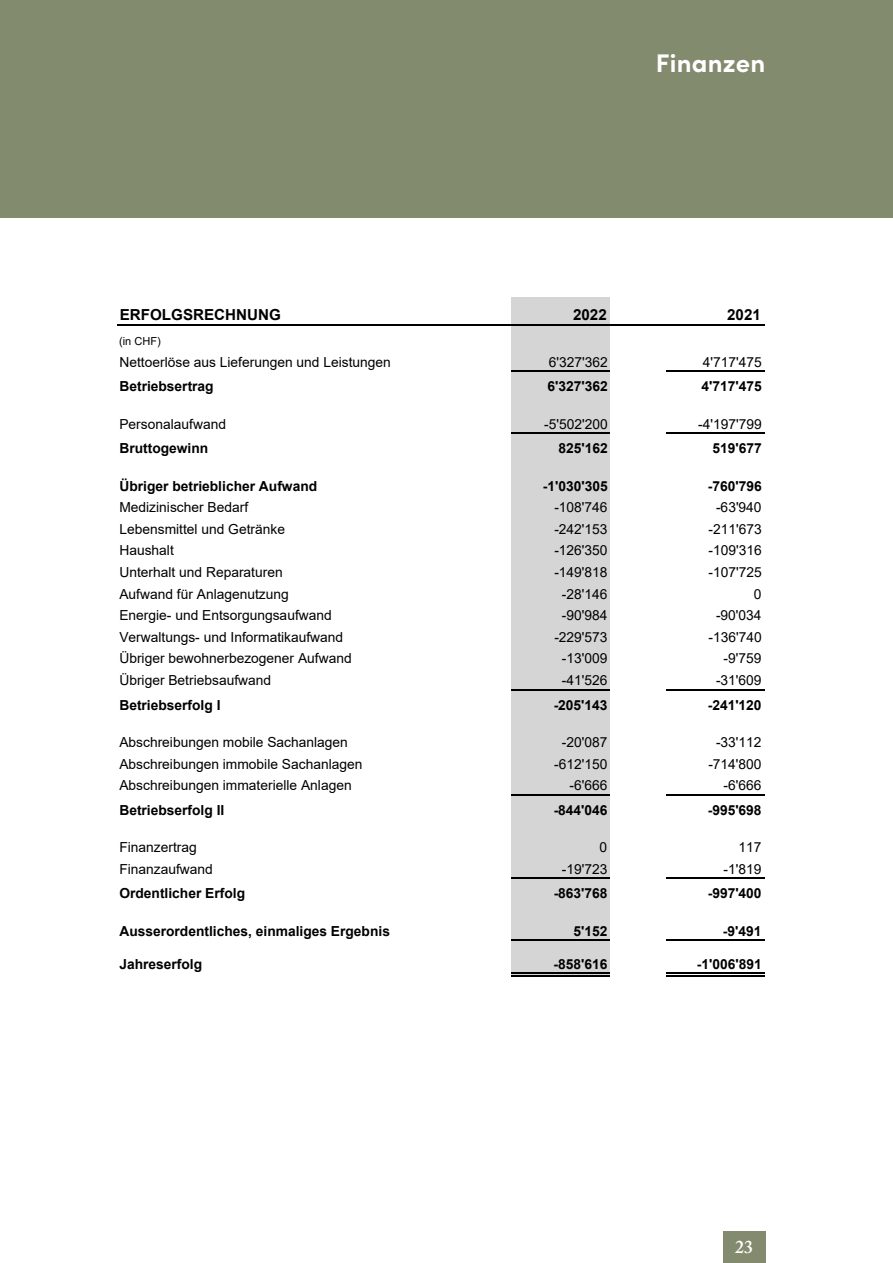
<style>
.page{position:relative;width:893px;height:1263px;background:#fff}
.page>*{position:absolute;margin:0;border:0;box-sizing:border-box;transform-origin:0 0}
.t1{font:700 25.5px "Sofia Pro";letter-spacing:.01em;color:#fff}
.t2{font:600 18px "Adobe Caslon Pro";color:#fff}
.t3{font:700 15.15px "Arial";color:#000}
.t4{font:13.8px "Arial";color:#000}
.t5{font:700 13.8px "Arial";color:#000}
.t6{font:11.1px "Arial";color:#000}
</style>
<div class="page">
<div style="left:723px;top:1231px;width:42px;height:32px;background:#838b6f"></div>
<div style="left:0;top:0;width:893px;height:217px;background:#838b6f"></div>
<div style="left:512px;top:297px;width:98px;height:643px;background:#d5d5d5"></div>
<div style="left:512px;top:940px;width:98px;height:34px;background:#d5d5d5"></div>
<hr style="left:512px;top:370px;width:98px;height:2px;background:#000">
<hr style="left:512px;top:432px;width:98px;height:2px;background:#000">
<hr style="left:512px;top:689px;width:98px;height:1px;background:#000">
<hr style="left:512px;top:794px;width:98px;height:1px;background:#000">
<hr style="left:512px;top:877px;width:98px;height:2px;background:#000">
<hr style="left:512px;top:939px;width:98px;height:2px;background:#000">
<hr style="left:512px;top:972px;width:98px;height:2px;background:#000">
<hr style="left:512px;top:975px;width:98px;height:1px;background:#000">
<hr style="left:117px;top:324px;width:647px;height:1px;background:#000">
<hr style="left:666px;top:370px;width:98px;height:2px;background:#000">
<hr style="left:666px;top:432px;width:98px;height:2px;background:#000">
<hr style="left:666px;top:689px;width:98px;height:1px;background:#000">
<hr style="left:666px;top:794px;width:98px;height:1px;background:#000">
<hr style="left:666px;top:877px;width:98px;height:2px;background:#000">
<hr style="left:666px;top:939px;width:98px;height:2px;background:#000">
<hr style="left:666px;top:972px;width:98px;height:2px;background:#000">
<hr style="left:666px;top:975px;width:98px;height:1px;background:#000">
<h1 class="t1" style="left:656px;top:43px;width:111px">Finanzen</h1>
<p class="t3" style="left:120px;top:304px;width:163px">ERFOLGSRECHNUNG</p>
<p class="t3" style="left:573px;top:304px;width:35px">2022</p>
<p class="t3" style="left:727px;top:304px;width:35px">2021</p>
<p class="t6" style="left:119px;top:333px;width:43px">(in CHF)</p>
<p class="t4" style="left:119px;top:352px;width:273px">Nettoerlöse aus Lieferungen und Leistungen</p>
<p class="t4" style="left:549px;top:352px;width:60px">6'327'362</p>
<p class="t4" style="left:703px;top:352px;width:60px">4'717'475</p>
<p class="t5" style="left:119px;top:377px;width:96px">Betriebsertrag</p>
<p class="t5" style="left:547px;top:377px;width:62px">6'327'362</p>
<p class="t5" style="left:702px;top:377px;width:62px">4'717'475</p>
<p class="t4" style="left:119px;top:414px;width:108px">Personalaufwand</p>
<p class="t4" style="left:544px;top:414px;width:65px">-5'502'200</p>
<p class="t4" style="left:698px;top:414px;width:65px">-4'197'799</p>
<p class="t5" style="left:119px;top:439px;width:90px">Bruttogewinn</p>
<p class="t5" style="left:558px;top:439px;width:51px">825'162</p>
<p class="t5" style="left:712px;top:439px;width:51px">519'677</p>
<p class="t5" style="left:119px;top:476px;width:199px">Übriger betrieblicher Aufwand</p>
<p class="t5" style="left:543px;top:476px;width:66px">-1'030'305</p>
<p class="t5" style="left:708px;top:476px;width:55px">-760'796</p>
<p class="t4" style="left:119px;top:498px;width:130px">Medizinischer Bedarf</p>
<p class="t4" style="left:554px;top:498px;width:55px">-108'746</p>
<p class="t4" style="left:716px;top:498px;width:47px">-63'940</p>
<p class="t4" style="left:119px;top:519px;width:167px">Lebensmittel und Getränke</p>
<p class="t4" style="left:554px;top:519px;width:55px">-242'153</p>
<p class="t4" style="left:708px;top:519px;width:55px">-211'673</p>
<p class="t4" style="left:119px;top:541px;width:56px">Haushalt</p>
<p class="t4" style="left:554px;top:541px;width:55px">-126'350</p>
<p class="t4" style="left:708px;top:541px;width:55px">-109'316</p>
<p class="t4" style="left:119px;top:563px;width:165px">Unterhalt und Reparaturen</p>
<p class="t4" style="left:554px;top:563px;width:55px">-149'818</p>
<p class="t4" style="left:708px;top:563px;width:55px">-107'725</p>
<p class="t4" style="left:119px;top:584px;width:171px">Aufwand für Anlagenutzung</p>
<p class="t4" style="left:562px;top:584px;width:47px">-28'146</p>
<p class="t4" style="left:754px;top:584px;width:9px">0</p>
<p class="t4" style="left:119px;top:606px;width:214px">Energie- und Entsorgungsaufwand</p>
<p class="t4" style="left:562px;top:606px;width:47px">-90'984</p>
<p class="t4" style="left:716px;top:606px;width:47px">-90'034</p>
<p class="t4" style="left:119px;top:627px;width:225px">Verwaltungs- und Informatikaufwand</p>
<p class="t4" style="left:554px;top:627px;width:55px">-229'573</p>
<p class="t4" style="left:708px;top:627px;width:55px">-136'740</p>
<p class="t4" style="left:119px;top:649px;width:234px">Übriger bewohnerbezogener Aufwand</p>
<p class="t4" style="left:562px;top:649px;width:47px">-13'009</p>
<p class="t4" style="left:724px;top:649px;width:39px">-9'759</p>
<p class="t4" style="left:119px;top:671px;width:153px">Übriger Betriebsaufwand</p>
<p class="t4" style="left:562px;top:671px;width:47px">-41'526</p>
<p class="t4" style="left:716px;top:671px;width:47px">-31'609</p>
<p class="t5" style="left:119px;top:695px;width:103px">Betriebserfolg I</p>
<p class="t5" style="left:554px;top:695px;width:55px">-205'143</p>
<p class="t5" style="left:708px;top:695px;width:55px">-241'120</p>
<p class="t4" style="left:119px;top:733px;width:230px">Abschreibungen mobile Sachanlagen</p>
<p class="t4" style="left:562px;top:733px;width:47px">-20'087</p>
<p class="t4" style="left:716px;top:733px;width:47px">-33'112</p>
<p class="t4" style="left:119px;top:754px;width:245px">Abschreibungen immobile Sachanlagen</p>
<p class="t4" style="left:554px;top:754px;width:55px">-612'150</p>
<p class="t4" style="left:708px;top:754px;width:55px">-714'800</p>
<p class="t4" style="left:119px;top:776px;width:234px">Abschreibungen immaterielle Anlagen</p>
<p class="t4" style="left:569px;top:776px;width:39px">-6'666</p>
<p class="t4" style="left:724px;top:776px;width:39px">-6'666</p>
<p class="t5" style="left:119px;top:800px;width:107px">Betriebserfolg II</p>
<p class="t5" style="left:554px;top:800px;width:55px">-844'046</p>
<p class="t5" style="left:708px;top:800px;width:55px">-995'698</p>
<p class="t4" style="left:119px;top:838px;width:79px">Finanzertrag</p>
<p class="t4" style="left:600px;top:838px;width:9px">0</p>
<p class="t4" style="left:738px;top:838px;width:25px">117</p>
<p class="t4" style="left:119px;top:859px;width:95px">Finanzaufwand</p>
<p class="t4" style="left:562px;top:859px;width:47px">-19'723</p>
<p class="t4" style="left:724px;top:859px;width:39px">-1'819</p>
<p class="t5" style="left:119px;top:884px;width:127px">Ordentlicher Erfolg</p>
<p class="t5" style="left:554px;top:884px;width:55px">-863'768</p>
<p class="t5" style="left:708px;top:884px;width:55px">-997'400</p>
<p class="t5" style="left:119px;top:921px;width:272px">Ausserordentliches, einmaliges Ergebnis</p>
<p class="t5" style="left:574px;top:921px;width:35px">5'152</p>
<p class="t5" style="left:723px;top:921px;width:40px">-9'491</p>
<p class="t5" style="left:119px;top:954px;width:84px">Jahreserfolg</p>
<p class="t5" style="left:554px;top:954px;width:55px">-858'616</p>
<p class="t5" style="left:697px;top:954px;width:66px">-1'006'891</p>
<h2 class="t2" style="left:735px;top:1236px;width:19px">23</h2>
</div>
